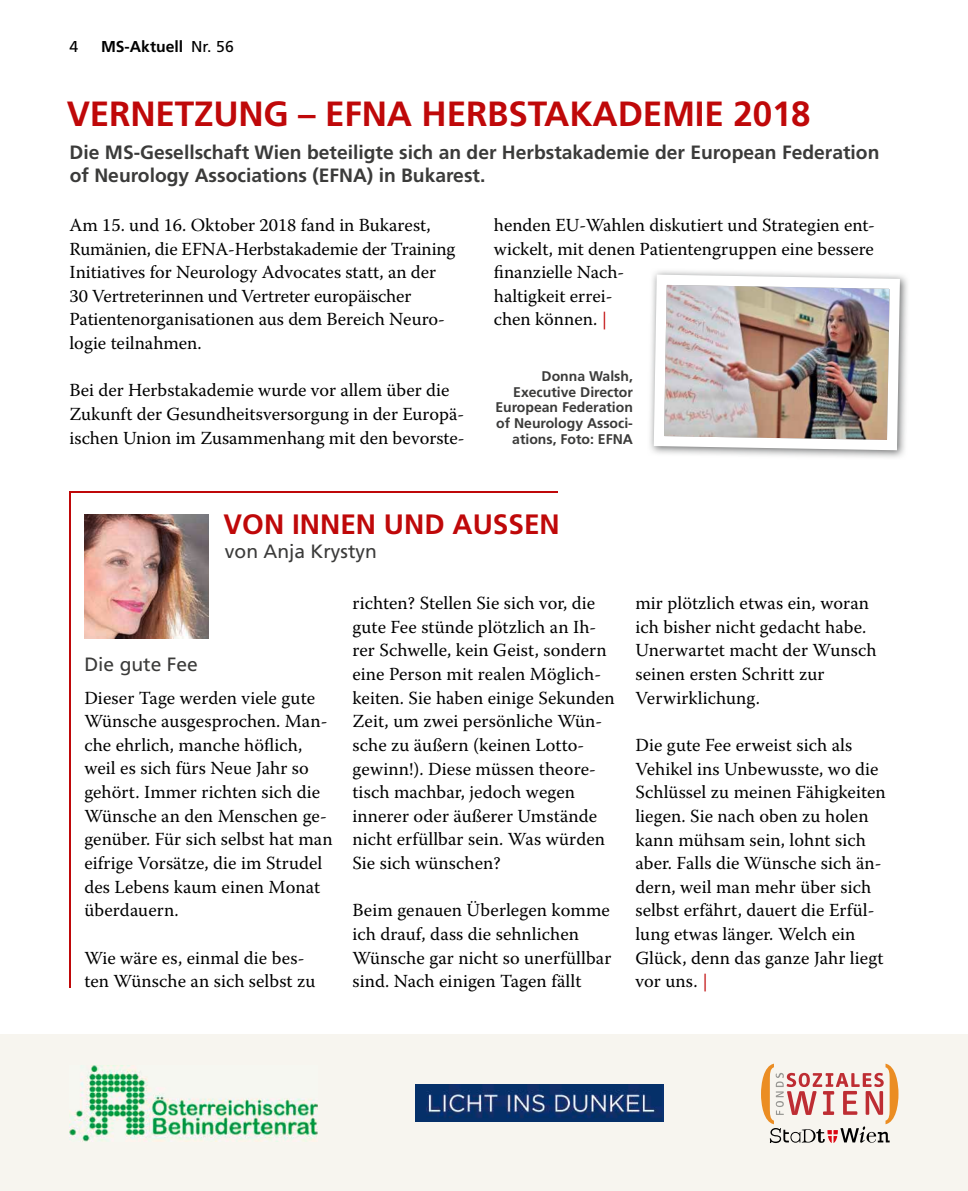
<style>
.page{position:relative;width:968px;height:1191px;background:#fff}
.page>*{position:absolute;margin:0;border:0;box-sizing:border-box;transform-origin:0 0}
.t1{font:700 35px "Frutiger LT Std";letter-spacing:-.005em;color:#bf0809}
.t2{font:700 28px "Frutiger LT Std";color:#bf0809}
.t3{font:700 19.25px/23.6px "Frutiger LT Std";color:#3b3b3a}
.t4{font:19.25px "Frutiger LT Std";color:#3b3b3a}
.t5{font:18.38px/23.6px "Warnock Pro";letter-spacing:.005em;color:#000}
.t6{font:700 15.75px "Frutiger LT Std";color:#000}
.t7{font:15.75px "Frutiger LT Std";color:#000}
.t8{font:700 14px/15.8px "Frutiger LT Std";color:#3b3b3a;text-align:right}
.s1{font-weight:400}
.s2{color:#bf0809}
</style>
<div class="page">
<div style="left:0;top:1034px;width:967px;height:157px;background:#f7f5ef"></div>
<svg style="left:761px;top:1063px;width:137px;height:80px"></svg>
<hr style="left:967px;top:1034px;width:1px;height:157px;background:#f7f5ef">
<img style="left:69px;top:1065px;width:248px;height:76px">
<img style="left:415px;top:1084px;width:248px;height:38px">
<img style="left:84px;top:514px;width:124px;height:124px">
<hr style="left:69px;top:491px;width:488px;height:1px;background:#bf0809">
<hr style="left:69px;top:491px;width:2px;height:496px;background:#bf0809">
<img style="left:650px;top:271px;width:258px;height:187px">
<img style="left:653px;top:275px;width:246px;height:175px">
<p class="t7" style="left:69px;top:37px;width:10px">4</p>
<p class="t6" style="left:101px;top:37px;width:134px">MS-Aktuell <span class="s1">Nr. 56</span></p>
<h1 class="t1" style="left:67px;top:93px;width:745px">VERNETZUNG – EFNA HERBSTAKADEMIE 2018</h1>
<p class="t3" style="left:69px;top:140px;width:811px">Die MS-Gesellschaft Wien beteiligte sich an der Herbstakademie der European Federation of Neurology Associations (EFNA) in Bukarest.</p>
<p class="t5" style="left:69px;top:213px;width:387px">Am 15. und 16. Oktober 2018 fand in Bukarest, Rumänien, die EFNA-Herbstakademie der Training Initiatives for Neurology Advocates statt, an der 30 Vertreterinnen und Vertreter europäischer Patienten organisationen aus dem Bereich Neuro&shy;logie teilnahmen.</p>
<p class="t5" style="left:69px;top:378px;width:396px">Bei der Herbstakademie wurde vor allem über die<br>Zukunft der Gesundheitsversorgung in der Europä&shy;ischen Union im Zusammenhang mit den bevorste-</p>
<p class="t5" style="left:494px;top:213px;width:382px">henden EU-Wahlen diskutiert und Strategien ent&shy;wickelt, mit denen Patientengruppen eine bessere finanzielle Nach-<br>haltigkeit errei-<br>chen können. <span class="s2">|</span></p>
<p class="t8" style="left:495px;top:368px;width:139px">Donna Walsh,<br>Executive Director<br>European Federation of Neurology Associ&shy;ations, Foto: EFNA</p>
<h2 class="t2" style="left:223px;top:508px;width:338px">VON INNEN UND AUSSEN</h2>
<p class="t4" style="left:225px;top:540px;width:153px">von Anja Krystyn</p>
<p class="t4" style="left:84px;top:652px;width:115px">Die gute Fee</p>
<p class="t5" style="left:84px;top:685px;width:250px">Dieser Tage werden viele gute<br>Wünsche ausgesprochen. Man&shy;che ehrlich, manche höflich, weil es sich fürs Neue Jahr so gehört. Immer richten sich die<br>Wünsche an den Menschen ge&shy;genüber. Für sich selbst hat man eifrige Vorsätze, die im Strudel des Lebens kaum einen Monat überdauern.</p>
<p class="t5" style="left:84px;top:945px;width:233px">Wie wäre es, einmal die bes&shy;ten Wünsche an sich selbst zu</p>
<p class="t5" style="left:352px;top:591px;width:264px">richten? Stellen Sie sich vor, die gute Fee stünde plötzlich an Ih&shy;rer Schwelle, kein Geist, sondern eine Person mit realen Möglich&shy;keiten. Sie haben einige Sekunden<br>Zeit, um zwei persönliche Wün&shy;sche zu äußern (keinen Lotto&shy;gewinn!). Diese müssen theore&shy;tisch machbar, jedoch wegen innerer oder äußerer Umstände nicht erfüllbar sein. Was würden<br>Sie sich wünschen?</p>
<p class="t5" style="left:352px;top:898px;width:260px">Beim genauen Überlegen komme ich drauf, dass die sehnlichen<br>Wünsche gar nicht so unerfüllbar sind. Nach einigen Tagen fällt</p>
<p class="t5" style="left:635px;top:591px;width:242px">mir plötzlich etwas ein, woran ich bisher nicht gedacht habe.<br>Unerwartet macht der Wunsch seinen ersten Schritt zur<br>Verwirklichung.</p>
<p class="t5" style="left:635px;top:733px;width:252px">Die gute Fee erweist sich als<br>Vehikel ins Unbewusste, wo die<br>Schlüssel zu meinen Fähigkeiten liegen. Sie nach oben zu holen kann mühsam sein, lohnt sich aber. Falls die Wünsche sich än&shy;dern, weil man mehr über sich selbst erfährt, dauert die Erfül&shy;lung etwas länger. Welch ein<br>Glück, denn das ganze Jahr liegt vor uns. <span class="s2">|</span></p>
</div>
